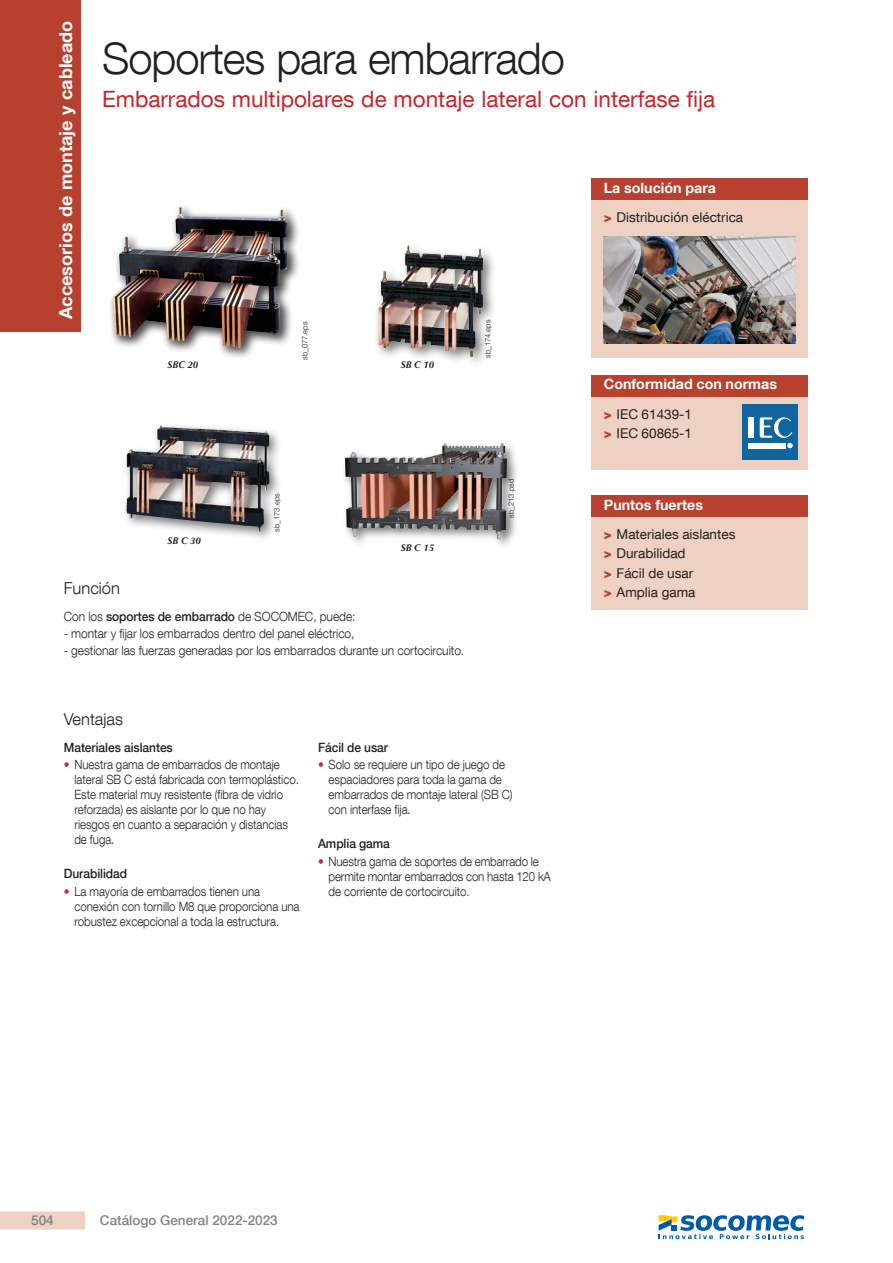
<style>
.page{position:relative;width:893px;height:1263px;background:#fff}
.page>*{position:absolute;margin:0;border:0;box-sizing:border-box;transform-origin:0 0}
.t1{font:300 43.5px "Helvetica Neue LT Com";letter-spacing:-.025em;color:#231f20}
.t2{font:22.5px "Helvetica Neue LT Com";color:#c8242b}
.t3{font:700 18px "Helvetica Neue LT Com";color:#fff}
.t4{font:300 16.5px "Helvetica Neue LT Com";color:#231f20}
.t5{font:700 14.25px "Helvetica Neue LT Com";color:#fff}
.t6{font:13.5px/19.2px "Helvetica Neue LT Com";color:#231f20}
.t7{font:500 13.5px "Helvetica Neue LT Com";color:#808285}
.t8{font:300 12.75px/15px "Helvetica Neue LT Com";letter-spacing:-.005em;color:#231f20;scale:.9 1}
.t9{font:300 12.75px "Helvetica Neue LT Com";letter-spacing:-.005em;color:#231f20;scale:.94 1}
.t10{font:500 12.75px "Helvetica Neue LT Com";letter-spacing:-.005em;color:#231f20;scale:.94 1}
.t11{font:italic 700 9.75px "Optima LT Std";color:#231f20}
.t12{font:300 7.5px "Helvetica Neue LT Com";color:#231f20}
.s1{font-weight:900;color:#b7402f}
.s2{font-weight:500}
.s3{color:#c8242b}
</style>
<div class="page">
<div style="left:0;top:1211px;width:85px;height:18px;background:#eed1c2"></div>
<div style="left:0;top:0;width:81px;height:332px;background:#b7402f"></div>
<div style="left:591px;top:200px;width:217px;height:158px;background:#eed1c2"></div>
<div style="left:591px;top:179px;width:217px;height:21px;background:#b7402f"></div>
<img style="left:604px;top:236px;width:191px;height:108px">
<div style="left:591px;top:517px;width:217px;height:93px;background:#eed1c2"></div>
<div style="left:591px;top:495px;width:217px;height:22px;background:#b7402f"></div>
<div style="left:591px;top:396px;width:217px;height:74px;background:#eed1c2"></div>
<div style="left:591px;top:375px;width:217px;height:21px;background:#b7402f"></div>
<div style="left:742px;top:404px;width:55px;height:55px;background:#0e659f"></div>
<hr style="left:748px;top:443px;width:37px;height:1px;background:#fff">
<hr style="left:748px;top:445px;width:37px;height:1px;background:#fff">
<hr style="left:748px;top:447px;width:37px;height:1px;background:#fff">
<div style="left:748px;top:417px;width:5px;height:21px;background:#fff"></div>
<svg style="left:760px;top:417px;width:33px;height:31px"></svg>
<div style="left:109px;top:205px;width:191px;height:155px;background:#231f20;opacity:.6"></div>
<img style="left:113px;top:207px;width:175px;height:141px">
<div style="left:374px;top:241px;width:122px;height:129px;background:#231f20;opacity:.6"></div>
<img style="left:378px;top:245px;width:99px;height:112px">
<div style="left:122px;top:422px;width:161px;height:122px;background:#231f20;opacity:.6"></div>
<img style="left:126px;top:425px;width:143px;height:107px">
<div style="left:341px;top:441px;width:178px;height:109px;background:#231f20;opacity:.6"></div>
<img style="left:345px;top:444px;width:162px;height:95px">
<svg style="left:659px;top:1215px;width:145px;height:24px"></svg>
<h3 class="t3" style="left:54px;top:319px;width:299px;rotate:-90deg">Accesorios de montaje y cableado</h3>
<h1 class="t1" style="left:102px;top:32px;width:464px">Soportes para embarrado</h1>
<h2 class="t2" style="left:102px;top:85px;width:615px">Embarrados multipolares de montaje lateral con interfase fija</h2>
<p class="t5" style="left:604px;top:179px;width:114px">La solución para</p>
<p class="t11" style="left:167px;top:359px;width:32px">SBC 20</p>
<p class="t12" style="left:300px;top:360px;width:40px;rotate:-90deg">sb_077.eps</p>
<p class="t12" style="left:483px;top:358px;width:40px;rotate:-90deg">sb_174.eps</p>
<p class="t11" style="left:401px;top:359px;width:35px">SB C 10</p>
<p class="t6" style="left:604px;top:208px;width:141px"><span class="s1">&gt;</span> Distribución eléctrica</p>
<p class="t5" style="left:604px;top:375px;width:175px">Conformidad con normas</p>
<p class="t6" style="left:604px;top:404px;width:90px"><span class="s1">&gt;</span> IEC 61439-1 <span class="s1">&gt;</span> IEC 60865-1</p>
<p class="t11" style="left:167px;top:535px;width:35px">SB C 30</p>
<p class="t12" style="left:272px;top:532px;width:40px;rotate:-90deg">sb_173.eps</p>
<p class="t11" style="left:401px;top:542px;width:35px">SB C 15</p>
<p class="t4" style="left:64px;top:578px;width:58px">Función</p>
<p class="t9" style="left:64px;top:609px;width:312px">Con los <span class="s2">soportes de embarrado</span> de SOCOMEC, puede:</p>
<p class="t9" style="left:64px;top:626px;width:311px">- montar y fijar los embarrados dentro del panel eléctrico,</p>
<p class="t9" style="left:64px;top:643px;width:428px">- gestionar las fuerzas generadas por los embarrados durante un cortocircuito.</p>
<p class="t12" style="left:507px;top:517px;width:40px;rotate:-90deg">sb_213.psd</p>
<p class="t4" style="left:64px;top:709px;width:61px">Ventajas</p>
<p class="t10" style="left:64px;top:740px;width:118px">Materiales aislantes</p>
<p class="t8" style="left:74px;top:757px;width:251px;text-indent:-11px"><span class="s3">•</span> Nuestra gama de embarrados de montaje lateral SB C está fabricada con termoplástico.<br>Este material muy resistente (fibra de vidrio reforzada) es aislante por lo que no hay riesgos en cuanto a separación y distancias de fuga.</p>
<p class="t10" style="left:64px;top:866px;width:69px">Durabilidad</p>
<p class="t8" style="left:74px;top:883px;width:252px;text-indent:-11px"><span class="s3">•</span> La mayoría de embarrados tienen una conexión con tornillo M8 que proporciona una robustez excepcional a toda la estructura.</p>
<p class="t10" style="left:318px;top:740px;width:76px">Fácil de usar</p>
<p class="t8" style="left:329px;top:757px;width:206px;text-indent:-11px"><span class="s3">•</span> Solo se requiere un tipo de juego de espaciadores para toda la gama de embarrados de montaje lateral (SB C) con interfase fija.</p>
<p class="t10" style="left:318px;top:836px;width:78px">Amplia gama</p>
<p class="t8" style="left:329px;top:853px;width:248px;text-indent:-11px"><span class="s3">•</span> Nuestra gama de soportes de embarrado le permite montar embarrados con hasta 120 kA de corriente de cortocircuito.</p>
<p class="t5" style="left:604px;top:496px;width:101px">Puntos fuertes</p>
<p class="t6" style="left:604px;top:524px;width:133px"><span class="s1">&gt;</span> Materiales aislantes <span class="s1">&gt;</span> Durabilidad<br><span class="s1">&gt;</span> Fácil de usar<br><span class="s1">&gt;</span> Amplia gama</p>
<p class="t7" style="left:31px;top:1212px;width:24px">504</p>
<p class="t7" style="left:100px;top:1212px;width:179px">Catálogo General 2022-2023</p>
</div>
